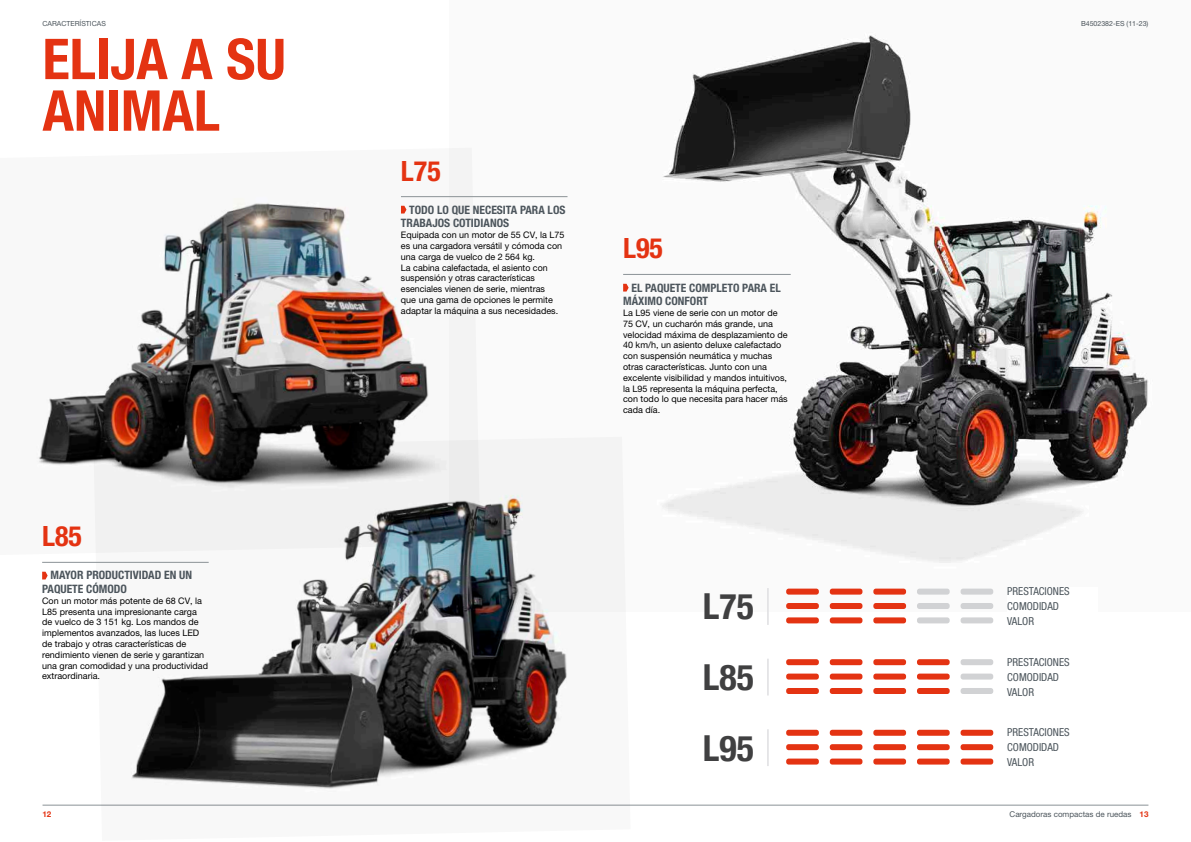
<style>
.page{position:relative;width:1191px;height:842px;background:#fff}
.page>*{position:absolute;margin:0;border:0;box-sizing:border-box;transform-origin:0 0}
.t1{font:700 condensed 56.4px/51.6px "Helvetica Neue LT Pro";color:#e43312}
.t2{font:700 condensed 35.8px/70.6px "Helvetica Neue";color:#404041;text-align:justify}
.t3{font:700 condensed 28px "Helvetica Neue LT Pro";color:#e43312}
.t4{font:700 condensed 11.6px/13.6px "Helvetica Neue LT Pro";color:#4c555c}
.t5{font:condensed 11px/15px "Helvetica Neue LT Pro";color:#4c555c}
.t6{font:300 condensed 10.7px/14.4px "Helvetica Neue LT Pro";color:#36414d}
.t7{font:9px/10.8px "Helvetica Neue LT Pro";color:#000}
.t8{font:8px "Helvetica Neue LT Pro";color:#4c555c}
.t9{font:700 8px "Helvetica Neue LT Pro";color:#e43312}
.t10{font:7px "Helvetica Neue LT Pro";color:#4c555c}
.s1{font-weight:700;color:#e43312}
</style>
<div class="page">
<hr style="left:43px;top:805px;width:1105px;height:1px;background:#8b9296">
<img style="left:93px;top:555px;width:537px;height:251px">
<img style="left:449px;top:35px;width:699px;height:577px">
<img style="left:37px;top:148px;width:443px;height:407px">
<hr style="left:401px;top:196px;width:166px;height:1px;background:#8b9296">
<svg style="left:401px;top:206px;width:5px;height:8px"></svg>
<hr style="left:42px;top:562px;width:167px;height:1px;background:#8b9296">
<svg style="left:42px;top:572px;width:6px;height:7px"></svg>
<hr style="left:623px;top:274px;width:167px;height:1px;background:#8b9296">
<svg style="left:623px;top:284px;width:5px;height:8px"></svg>
<hr style="left:767px;top:588px;width:1px;height:37px;background:#dfdfe2">
<hr style="left:767px;top:659px;width:1px;height:36px;background:#dfdfe2">
<div style="left:786px;top:589px;width:33px;height:6px;background:#e43312;border-radius:3px"></div>
<div style="left:786px;top:603px;width:33px;height:6px;background:#e43312;border-radius:3px"></div>
<div style="left:786px;top:617px;width:33px;height:6px;background:#e43312;border-radius:3px"></div>
<div style="left:786px;top:659px;width:33px;height:6px;background:#e43312;border-radius:3px"></div>
<div style="left:786px;top:674px;width:33px;height:6px;background:#e43312;border-radius:3px"></div>
<div style="left:786px;top:688px;width:33px;height:6px;background:#e43312;border-radius:3px"></div>
<div style="left:786px;top:730px;width:33px;height:6px;background:#e43312;border-radius:3px"></div>
<div style="left:786px;top:744px;width:33px;height:6px;background:#e43312;border-radius:3px"></div>
<div style="left:786px;top:758px;width:33px;height:6px;background:#e43312;border-radius:3px"></div>
<div style="left:829px;top:589px;width:33px;height:6px;background:#e43312;border-radius:3px"></div>
<div style="left:829px;top:603px;width:33px;height:6px;background:#e43312;border-radius:3px"></div>
<div style="left:829px;top:617px;width:33px;height:6px;background:#e43312;border-radius:3px"></div>
<div style="left:829px;top:659px;width:33px;height:6px;background:#e43312;border-radius:3px"></div>
<div style="left:829px;top:674px;width:33px;height:6px;background:#e43312;border-radius:3px"></div>
<div style="left:829px;top:688px;width:33px;height:6px;background:#e43312;border-radius:3px"></div>
<div style="left:829px;top:730px;width:33px;height:6px;background:#e43312;border-radius:3px"></div>
<div style="left:829px;top:744px;width:33px;height:6px;background:#e43312;border-radius:3px"></div>
<div style="left:829px;top:758px;width:33px;height:6px;background:#e43312;border-radius:3px"></div>
<div style="left:873px;top:589px;width:33px;height:6px;background:#e43312;border-radius:3px"></div>
<div style="left:873px;top:603px;width:33px;height:6px;background:#e43312;border-radius:3px"></div>
<div style="left:873px;top:617px;width:33px;height:6px;background:#e43312;border-radius:3px"></div>
<div style="left:873px;top:659px;width:33px;height:6px;background:#e43312;border-radius:3px"></div>
<div style="left:873px;top:674px;width:33px;height:6px;background:#e43312;border-radius:3px"></div>
<div style="left:873px;top:688px;width:33px;height:6px;background:#e43312;border-radius:3px"></div>
<div style="left:873px;top:730px;width:33px;height:6px;background:#e43312;border-radius:3px"></div>
<div style="left:873px;top:744px;width:33px;height:6px;background:#e43312;border-radius:3px"></div>
<div style="left:873px;top:758px;width:33px;height:6px;background:#e43312;border-radius:3px"></div>
<div style="left:917px;top:589px;width:32px;height:6px;background:#d1d2d4;border-radius:3px"></div>
<div style="left:917px;top:603px;width:32px;height:6px;background:#d1d2d4;border-radius:3px"></div>
<div style="left:917px;top:617px;width:32px;height:6px;background:#d1d2d4;border-radius:3px"></div>
<div style="left:917px;top:659px;width:32px;height:6px;background:#e43312;border-radius:3px"></div>
<div style="left:917px;top:674px;width:32px;height:6px;background:#e43312;border-radius:3px"></div>
<div style="left:917px;top:688px;width:32px;height:6px;background:#e43312;border-radius:3px"></div>
<div style="left:917px;top:730px;width:32px;height:6px;background:#e43312;border-radius:3px"></div>
<div style="left:917px;top:744px;width:32px;height:6px;background:#e43312;border-radius:3px"></div>
<div style="left:917px;top:758px;width:32px;height:6px;background:#e43312;border-radius:3px"></div>
<div style="left:960px;top:589px;width:33px;height:6px;background:#d1d2d4;border-radius:3px"></div>
<div style="left:960px;top:603px;width:33px;height:6px;background:#d1d2d4;border-radius:3px"></div>
<div style="left:960px;top:617px;width:33px;height:6px;background:#d1d2d4;border-radius:3px"></div>
<div style="left:960px;top:659px;width:33px;height:6px;background:#d1d2d4;border-radius:3px"></div>
<div style="left:960px;top:674px;width:33px;height:6px;background:#d1d2d4;border-radius:3px"></div>
<div style="left:960px;top:688px;width:33px;height:6px;background:#d1d2d4;border-radius:3px"></div>
<div style="left:960px;top:730px;width:33px;height:6px;background:#e43312;border-radius:3px"></div>
<div style="left:960px;top:744px;width:33px;height:6px;background:#e43312;border-radius:3px"></div>
<div style="left:960px;top:758px;width:33px;height:6px;background:#e43312;border-radius:3px"></div>
<hr style="left:767px;top:729px;width:1px;height:37px;background:#dfdfe2">
<div style="left:1007px;top:587px;width:90px;height:43px;background:#fff"></div>
<p class="t10" style="left:43px;top:19px;width:65px">CARACTERÍSTICAS</p>
<p class="t10" style="left:1081px;top:19px;width:69px">B4502382-ES (11-23)</p>
<h1 class="t1" style="left:43px;top:33px;width:245px">ELIJA A SU<br>ANIMAL</h1>
<h3 class="t3" style="left:42px;top:519px;width:41px">L85</h3>
<p class="t4" style="left:42px;top:568px;width:151px;text-indent:8px">MAYOR PRODUCTIVIDAD EN UN<br>PAQUETE CÓMODO</p>
<p class="t7" style="left:42px;top:595px;width:167px">Con un motor más potente de 68 CV, la L85 presenta una impresionante carga de vuelco de 3 151 kg. Los mandos de implementos avanzados, las luces LED de trabajo y otras características de rendimiento vienen de serie y garantizan una gran comodidad y una productividad extraordinaria.</p>
<p class="t9" style="left:43px;top:809px;width:10px">12</p>
<h3 class="t3" style="left:401px;top:154px;width:41px">L75</h3>
<p class="t4" style="left:401px;top:203px;width:166px;text-indent:8px">TODO LO QUE NECESITA PARA LOS<br>TRABAJOS COTIDIANOS</p>
<p class="t7" style="left:401px;top:229px;width:165px">Equipada con un motor de 55 CV, la L75 es una cargadora versátil y cómoda con una carga de vuelco de 2 564 kg.<br>La cabina calefactada, el asiento con suspensión y otras características esenciales vienen de serie, mientras<br>que una gama de opciones le permite adaptar la máquina a sus necesidades.</p>
<h3 class="t3" style="left:623px;top:231px;width:41px">L95</h3>
<p class="t4" style="left:623px;top:280px;width:159px;text-indent:8px">EL PAQUETE COMPLETO PARA EL<br>MÁXIMO CONFORT</p>
<p class="t7" style="left:623px;top:307px;width:166px">La L95 viene de serie con un motor de 75 CV, un cucharón más grande, una velocidad máxima de desplazamiento de 40 km/h, un asiento deluxe calefactado con suspensión neumática y muchas otras características. Junto con una excelente visibilidad y mandos intuitivos, la L95 representa la máquina perfecta, con todo lo que necesita para hacer más cada día.</p>
<h2 class="t2" style="left:703px;top:569px;width:52px">L75<br>L85<br>L95</h2>
<p class="t5" style="left:1007px;top:583px;width:64px">PRESTACIONES<br>COMODIDAD<br>VALOR</p>
<p class="t6" style="left:1011px;top:584px;width:62px">PERFORMANCE<br>COMFORT<br>VALUE</p>
<p class="t6" style="left:1011px;top:655px;width:62px">PERFORMANCE<br>COMFORT<br>VALUE</p>
<p class="t6" style="left:1011px;top:725px;width:62px">PERFORMANCE<br>COMFORT<br>VALUE</p>
<p class="t5" style="left:1007px;top:654px;width:64px">PRESTACIONES<br>COMODIDAD<br>VALOR</p>
<p class="t5" style="left:1007px;top:724px;width:64px">PRESTACIONES<br>COMODIDAD<br>VALOR</p>
<p class="t8" style="left:1009px;top:810px;width:140px">Cargadoras compactas de ruedas <span class="s1">13</span></p>
</div>
